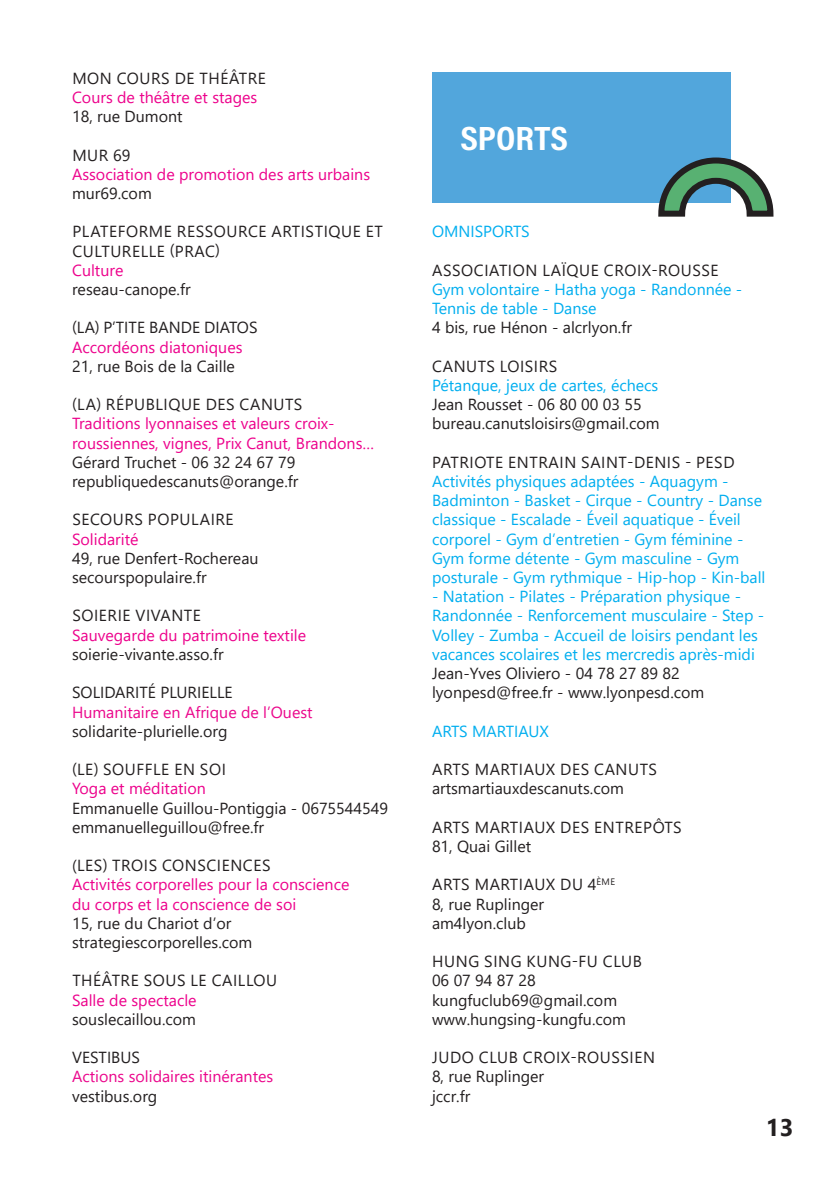
<style>
.page{position:relative;width:840px;height:1191px;background:#fff}
.page>*{position:absolute;margin:0;border:0;box-sizing:border-box;transform-origin:0 0}
.t1{font:34px "Acumin Variable Concept";letter-spacing:.005em;color:#fff;scale:1.11 1}
.t2{font:700 24px "Segoe UI";color:#231f20}
.t3{font:16px/19.2px "Segoe UI";color:#231f20}
.t4{font:16px/19.2px "Segoe UI";color:#00aeef}
.t5{font:16px/19.2px "Segoe UI";color:#ed028c}
.t6{font:16px/19.2px "Segoe UI";letter-spacing:.035em;color:#231f20}
.t7{font:16px "Segoe UI";color:#eb078c}
.t8{font:16px/19.2px "Segoe UI";letter-spacing:.025em;color:#231f20}
</style>
<div class="page">
<div style="left:432px;top:72px;width:298px;height:130px;background:#52a6dc"></div>
<svg style="left:655px;top:154px;width:119px;height:63px"></svg>
<p class="t6" style="left:72px;top:67px;width:195px">MON COURS DE THÉÂTRE</p>
<p class="t5" style="left:72px;top:86px;width:187px">Cours de théâtre et stages</p>
<p class="t3" style="left:72px;top:105px;width:112px">18, rue Dumont</p>
<p class="t3" style="left:72px;top:144px;width:59px">MUR 69</p>
<p class="t5" style="left:72px;top:163px;width:299px">Association de promotion des arts urbains</p>
<p class="t3" style="left:72px;top:182px;width:81px">mur69.com</p>
<p class="t6" style="left:72px;top:221px;width:312px">PLATEFORME RESSOURCE ARTISTIQUE ET<br>CULTURELLE (PRAC)</p>
<p class="t5" style="left:72px;top:259px;width:53px">Culture</p>
<p class="t3" style="left:72px;top:278px;width:120px">reseau-canope.fr</p>
<p class="t3" style="left:72px;top:317px;width:187px">(LA) P’TITE BANDE DIATOS</p>
<p class="t5" style="left:72px;top:336px;width:172px">Accordéons diatoniques</p>
<p class="t3" style="left:72px;top:355px;width:164px">21, rue Bois de la Caille</p>
<p class="t6" style="left:72px;top:393px;width:231px">(LA) RÉPUBLIQUE DES CANUTS</p>
<p class="t5" style="left:72px;top:413px;width:303px">Traditions lyonnaises et valeurs croix&shy;roussiennes, vignes, Prix Canut, Brandons…</p>
<p class="t3" style="left:72px;top:451px;width:228px">Gérard Truchet - 06 32 24 67 79 republiquedescanuts@orange.fr</p>
<p class="t6" style="left:72px;top:509px;width:163px">SECOURS POPULAIRE</p>
<p class="t5" style="left:72px;top:528px;width:68px">Solidarité</p>
<p class="t3" style="left:72px;top:547px;width:188px">49, rue Denfert-Rochereau secourspopulaire.fr</p>
<p class="t6" style="left:72px;top:605px;width:130px">SOIERIE VIVANTE</p>
<p class="t5" style="left:72px;top:624px;width:235px">Sauvegarde du patrimoine textile</p>
<p class="t3" style="left:72px;top:643px;width:153px">soierie-vivante.asso.fr</p>
<p class="t3" style="left:72px;top:681px;width:162px">SOLIDARITÉ PLURIELLE</p>
<p class="t7" style="left:72px;top:696px;width:242px">Humanitaire en Afrique de l’Ouest</p>
<p class="t3" style="left:72px;top:720px;width:157px">solidarite-plurielle.org</p>
<p class="t6" style="left:72px;top:758px;width:155px">(LE) SOUFFLE EN SOI</p>
<p class="t5" style="left:72px;top:777px;width:135px">Yoga et méditation</p>
<p class="t3" style="left:72px;top:797px;width:317px">Emmanuelle Guillou-Pontiggia - 0675544549 emmanuelleguillou@free.fr</p>
<p class="t6" style="left:72px;top:854px;width:200px">(LES) TROIS CONSCIENCES</p>
<p class="t5" style="left:72px;top:873px;width:279px">Activités corporelles pour la conscience du corps et la conscience de soi</p>
<p class="t3" style="left:72px;top:912px;width:182px">15, rue du Chariot d’or strategiescorporelles.com</p>
<p class="t6" style="left:72px;top:969px;width:206px">THÉÂTRE SOUS LE CAILLOU</p>
<p class="t5" style="left:72px;top:989px;width:126px">Salle de spectacle</p>
<p class="t3" style="left:72px;top:1008px;width:125px">souslecaillou.com</p>
<p class="t3" style="left:72px;top:1046px;width:69px">VESTIBUS</p>
<p class="t7" style="left:72px;top:1061px;width:202px">Actions solidaires itinérantes</p>
<p class="t3" style="left:72px;top:1085px;width:87px">vestibus.org</p>
<h1 class="t1" style="left:460px;top:115px;width:98px">SPORTS</h1>
<p class="t4" style="left:432px;top:221px;width:99px">OMNISPORTS</p>
<p class="t6" style="left:432px;top:259px;width:288px">ASSOCIATION LAÏQUE CROIX-ROUSSE</p>
<p class="t4" style="left:432px;top:278px;width:312px">Gym volontaire - Hatha yoga - Randonnée -<br>Tennis de table - Danse</p>
<p class="t3" style="left:432px;top:317px;width:201px">4 bis, rue Hénon - alcrlyon.fr</p>
<p class="t6" style="left:432px;top:355px;width:126px">CANUTS LOISIRS</p>
<p class="t4" style="left:432px;top:374px;width:228px">Pétanque, jeux de cartes, échecs</p>
<p class="t3" style="left:432px;top:393px;width:229px">Jean Rousset - 06 80 00 03 55 bureau.canutsloisirs@gmail.com</p>
<p class="t6" style="left:432px;top:451px;width:303px">PATRIOTE ENTRAIN SAINT-DENIS - PESD</p>
<p class="t4" style="left:432px;top:470px;width:335px">Activités physiques adaptées - Aquagym - Badminton - Basket - Cirque - Country - Danse classique - Escalade - Éveil aquatique - Éveil corporel - Gym d’entretien - Gym féminine - Gym forme détente - Gym masculine - Gym posturale - Gym rythmique - Hip-hop - Kin-ball</p>
<p class="t4" style="left:432px;top:585px;width:333px">- Natation - Pilates - Préparation physique - Randonnée - Renforcement musculaire - Step - Volley - Zumba - Accueil de loisirs pendant les vacances scolaires et les mercredis après-midi</p>
<p class="t3" style="left:432px;top:662px;width:274px">Jean-Yves Oliviero - 04 78 27 89 82 lyonpesd@free.fr - www.lyonpesd.com</p>
<p class="t4" style="left:432px;top:720px;width:118px">ARTS MARTIAUX</p>
<p class="t3" style="left:432px;top:758px;width:226px">ARTS MARTIAUX DES CANUTS artsmartiauxdescanuts.com</p>
<p class="t3" style="left:432px;top:816px;width:251px">ARTS MARTIAUX DES ENTREPÔTS<br>81, Quai Gillet</p>
<p class="t3" style="left:432px;top:873px;width:184px">ARTS MARTIAUX DU 4<sup>ÈME<br></sup>8, rue Ruplinger am4lyon.club</p>
<p class="t3" style="left:432px;top:950px;width:211px">HUNG SING KUNG-FU CLUB<br>06 07 94 87 28 kungfuclub69@gmail.com www.hungsing-kungfu.com</p>
<p class="t8" style="left:432px;top:1046px;width:224px">JUDO CLUB CROIX-ROUSSIEN<br>8, rue Ruplinger<br>jccr.fr</p>
<h2 class="t2" style="left:765px;top:1105px;width:29px">13</h2>
</div>
